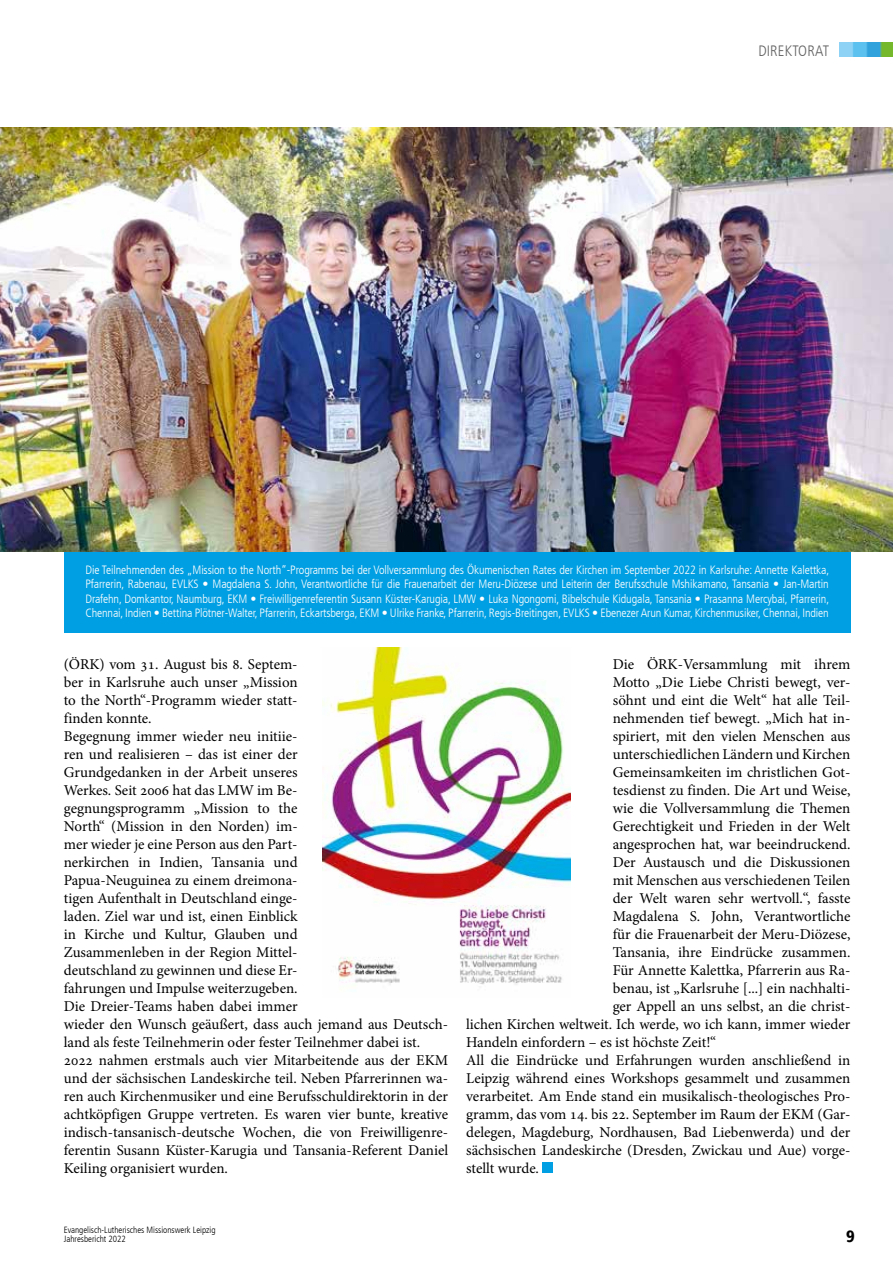
<style>
.page{position:relative;width:893px;height:1263px;background:#fff}
.page>*{position:absolute;margin:0;border:0;box-sizing:border-box;transform-origin:0 0}
.t1{font:900 condensed 16.5px "Frutiger LT";color:#000}
.t2{font:15px/18px "Minion Pro";color:#000}
.t3{font:300 condensed 15px "Frutiger LT";letter-spacing:.01em;color:#646363}
.t4{font:300 condensed 12px/14.4px "Frutiger LT";letter-spacing:-.01em;color:#fff;text-align:justify}
.t5{font:300 condensed 9px/9.4px "Frutiger LT";color:#000}
</style>
<div class="page">
<img style="left:839px;top:43px;width:54px;height:13px">
<img style="left:0;top:128px;width:893px;height:424px">
<div style="left:542px;top:1162px;width:11px;height:11px;background:#009fe3"></div>
<img style="left:322px;top:648px;width:248px;height:337px">
<div style="left:64px;top:552px;width:786px;height:80px;background:#009fe3"></div>
<p class="t3" style="left:758px;top:42px;width:72px">DIREKTORAT</p>
<p class="t4" style="left:85px;top:563px;width:745px">Die Teilnehmenden des „Mission to the North“-Programms bei der Vollversammlung des Ökumenischen Rates der Kirchen im September 2022 in Karlsruhe: Annette Kalettka, Pfarrerin, Rabenau, EVLKS • Magdalena S. John, Verantwortliche für die Frauenarbeit der Meru-Diözese und Leiterin der Berufsschule Mshikamano, Tansania • Jan-Martin Drafehn, Domkantor, Naumburg, EKM • Freiwilligenreferentin Susann Küster-Karugia, LMW • Luka Ngongomi, Bibelschule Kidugala, Tansania • Prasanna Mercybai, Pfarrerin, Chennai, Indien • Bettina Plötner-Walter, Pfarrerin, Eckartsberga, EKM • Ulrike Franke, Pfarrerin, Regis-Breitingen, EVLKS • Ebenezer Arun Kumar, Kirchenmusiker, Chennai, Indien</p>
<p class="t2" style="left:64px;top:655px;width:386px">(ÖRK) vom 31. August bis 8. Septem-<br>ber in Karlsruhe auch unser „Mission<br>to the North“-Programm wieder statt-<br>finden konnte.<br>Begegnung immer wieder neu initiie-<br>ren und realisieren – das ist einer der<br>Grundgedanken in der Arbeit unseres<br>Werkes. Seit 2006 hat das LMW im Be-<br>gegnungsprogramm „Mission to the<br>North“ (Mission in den Norden) im-<br>mer wieder je eine Person aus den Part-<br>nerkirchen in Indien, Tansania und<br>Papua-Neuguinea zu einem dreimona-<br>tigen Aufenthalt in Deutschland einge-<br>laden. Ziel war und ist, einen Einblick<br>in Kirche und Kultur, Glauben und<br>Zusammenleben in der Region Mittel-<br>deutschland zu gewinnen und diese Er-<br>fahrungen und Impulse weiterzugeben.<br>Die Dreier-Teams haben dabei immer<br>wieder den Wunsch geäußert, dass auch jemand aus Deutsch&shy;land als feste Teilnehmerin oder fester Teilnehmer dabei ist.<br>2022 nahmen erstmals auch vier Mitarbeitende aus der EKM und der sächsischen Landeskirche teil. Neben Pfarrerinnen wa&shy;ren auch Kirchenmusiker und eine Berufsschuldirektorin in der achtköpfigen Gruppe vertreten. Es waren vier bunte, kreative indisch-tansanisch-deutsche Wochen, die von Freiwilligenre&shy;ferentin Susann Küster-Karugia und Tansania-Referent Daniel Keiling organisiert wurden.</p>
<p class="t2" style="left:613px;top:655px;width:239px">Die ÖRK-Versammlung mit ihrem</p>
<p class="t2" style="left:613px;top:673px;width:239px">Motto „Die Liebe Christi bewegt, ver-</p>
<p class="t2" style="left:613px;top:691px;width:239px">söhnt und eint die Welt“ hat alle Teil-</p>
<p class="t2" style="left:613px;top:709px;width:239px">nehmenden tief bewegt. „Mich hat in-</p>
<p class="t2" style="left:613px;top:727px;width:239px">spiriert, mit den vielen Menschen aus</p>
<p class="t2" style="left:613px;top:745px;width:239px">unterschiedlichen Ländern und Kirchen</p>
<p class="t2" style="left:613px;top:763px;width:239px">Gemeinsamkeiten im christlichen Got-</p>
<p class="t2" style="left:613px;top:781px;width:239px">tesdienst zu finden. Die Art und Weise,</p>
<p class="t2" style="left:613px;top:799px;width:239px">wie die Vollversammlung die Themen</p>
<p class="t2" style="left:613px;top:817px;width:239px">Gerechtigkeit und Frieden in der Welt</p>
<p class="t2" style="left:613px;top:835px;width:239px">angesprochen hat, war beeindruckend.</p>
<p class="t2" style="left:613px;top:853px;width:239px">Der Austausch und die Diskussionen</p>
<p class="t2" style="left:613px;top:871px;width:239px">mit Menschen aus verschiedenen Teilen</p>
<p class="t2" style="left:613px;top:889px;width:239px">der Welt waren sehr wertvoll.“, fasste</p>
<p class="t2" style="left:613px;top:907px;width:239px">Magdalena S. John, Verantwortliche</p>
<p class="t2" style="left:613px;top:925px;width:239px">für die Frauenarbeit der Meru-Diözese,</p>
<p class="t2" style="left:613px;top:943px;width:239px">Tansania, ihre Eindrücke zusammen.</p>
<p class="t2" style="left:613px;top:961px;width:239px">Für Annette Kalettka, Pfarrerin aus Ra-</p>
<p class="t2" style="left:613px;top:979px;width:239px">benau, ist „Karlsruhe [...] ein nachhalti-</p>
<p class="t2" style="left:613px;top:997px;width:239px">ger Appell an uns selbst, an die christ-</p>
<p class="t2" style="left:466px;top:1015px;width:386px">lichen Kirchen weltweit. Ich werde, wo ich kann, immer wieder</p>
<p class="t2" style="left:466px;top:1033px;width:252px">Handeln einfordern – es ist höchste Zeit!“</p>
<p class="t2" style="left:466px;top:1051px;width:386px">All die Eindrücke und Erfahrungen wurden anschließend in</p>
<p class="t2" style="left:466px;top:1069px;width:386px">Leipzig während eines Workshops gesammelt und zusammen</p>
<p class="t2" style="left:466px;top:1087px;width:386px">verarbeitet. Am Ende stand ein musikalisch-theologisches Pro-</p>
<p class="t2" style="left:466px;top:1105px;width:386px">gramm, das vom 14. bis 22. September im Raum der EKM (Gar-</p>
<p class="t2" style="left:466px;top:1123px;width:386px">delegen, Magdeburg, Nordhausen, Bad Liebenwerda) und der</p>
<p class="t2" style="left:466px;top:1141px;width:386px">sächsischen Landeskirche (Dresden, Zwickau und Aue) vorge-</p>
<p class="t2" style="left:466px;top:1159px;width:74px">stellt wurde.</p>
<p class="t5" style="left:64px;top:1225px;width:153px">Evangelisch-Lutherisches Missionswerk Leipzig<br>Jahresbericht 2022</p>
<p class="t1" style="left:846px;top:1226px;width:10px">9</p>
</div>
